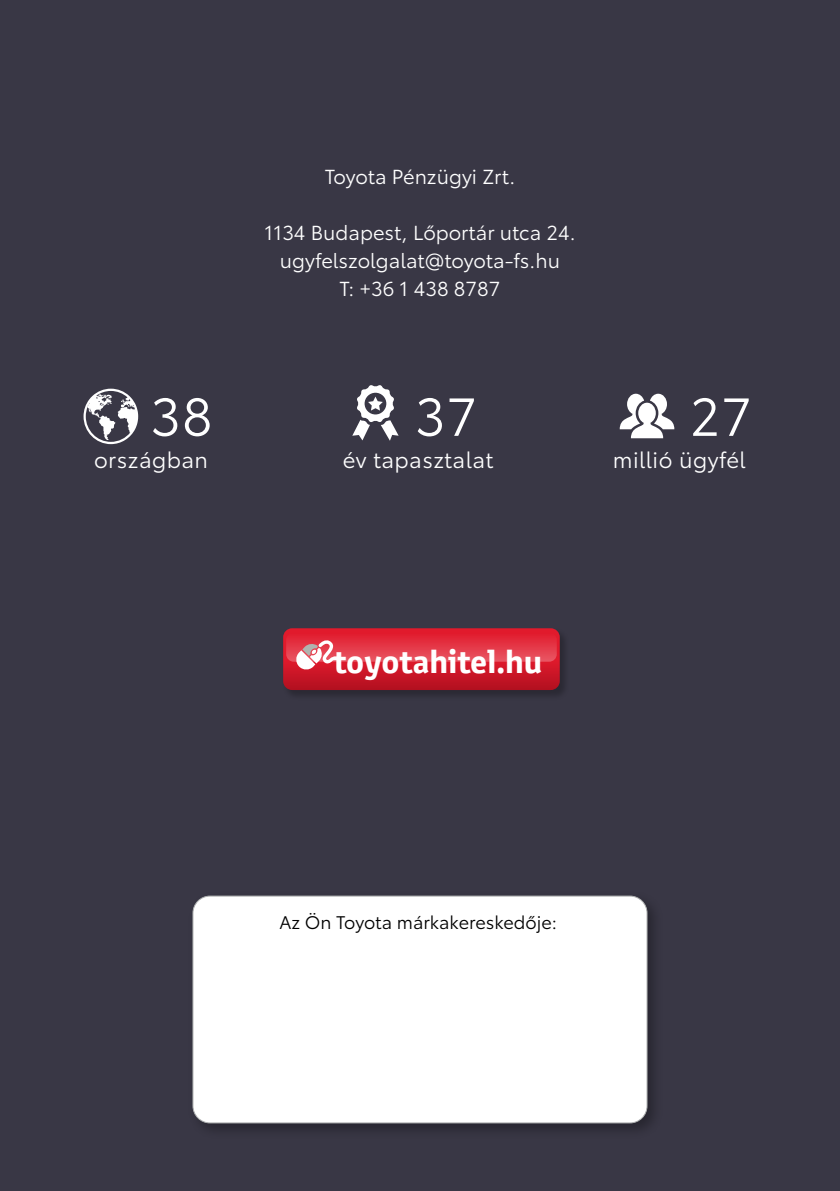
<style>
.page{position:relative;width:840px;height:1191px;background:#fff}
.page>*{position:absolute;margin:0;border:0;box-sizing:border-box;transform-origin:0 0}
.t1{font:52.6px "Toyota Type";color:#fff}
.t2{font:700 31.6px "Toyota Text";color:#fff}
.t3{font:22px "Toyota Type";letter-spacing:.02em;color:#fff}
.t4{font:20px/28px "Toyota Type";color:#fff;text-align:center}
.t5{font:18px "Toyota Type";color:#000}
</style>
<div class="page">
<div style="left:0;top:0;width:839px;height:1191px;background:#393745"></div>
<div style="left:187px;top:891px;width:476px;height:248px;background:#000;opacity:.31"></div>
<div style="left:193px;top:896px;width:453px;height:227px;background:#fff;border-radius:17px"></div>
<div style="left:192px;top:895px;width:455px;height:228px;border:1px solid #afb1b1;border-radius:17px"></div>
<div style="left:289px;top:634px;width:275px;height:61px;background:#2d2a35"></div>
<svg style="left:283px;top:628px;width:276px;height:62px;background:#d52b3b"></svg>
<svg style="left:83px;top:389px;width:55px;height:55px"></svg>
<svg style="left:352px;top:385px;width:46px;height:56px"></svg>
<svg style="left:619px;top:394px;width:55px;height:44px"></svg>
<h1 class="t1" style="left:150px;top:378px;width:64px">38</h1>
<p class="t3" style="left:94px;top:444px;width:115px">országban</p>
<p class="t4" style="left:324px;top:162px;width:192px">Toyota Pénzügyi Zrt.</p>
<p class="t4" style="left:264px;top:218px;width:312px">1134 Budapest, Lőportár utca 24. ugyfelszolgalat@toyota-fs.hu<br>T: +36 1 438 8787</p>
<h1 class="t1" style="left:414px;top:378px;width:64px">37</h1>
<p class="t3" style="left:342px;top:444px;width:152px">év tapasztalat</p>
<h1 class="t1" style="left:689px;top:378px;width:64px">27</h1>
<p class="t3" style="left:612px;top:444px;width:134px">millió ügyfél</p>
<h2 class="t2" style="left:333px;top:640px;width:210px">toyotahitel.hu</h2>
<p class="t5" style="left:279px;top:909px;width:279px">Az Ön Toyota márkakereskedője:</p>
</div>
